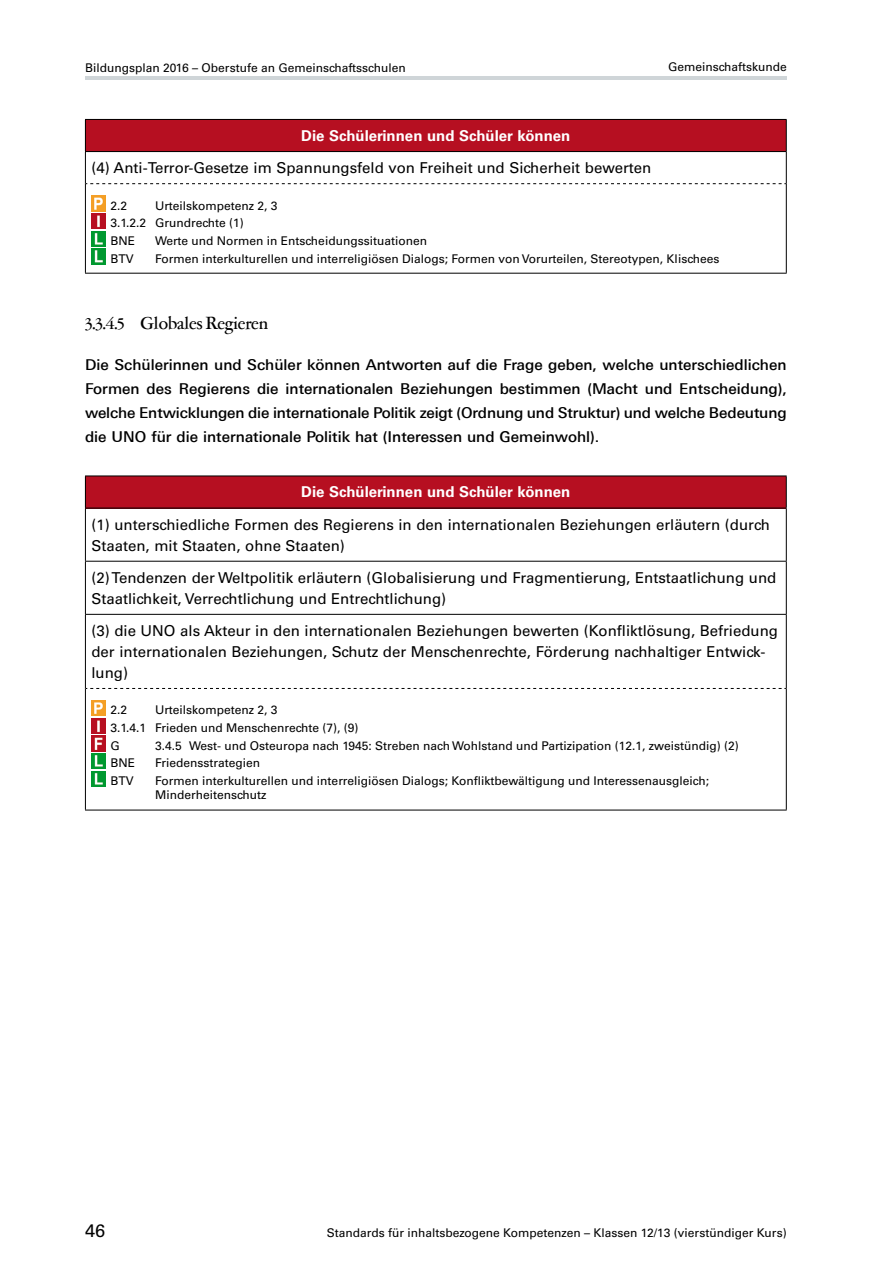
<style>
.page{position:relative;width:893px;height:1263px;background:#fff}
.page>*{position:absolute;margin:0;border:0;box-sizing:border-box;transform-origin:0 0}
.t1{font:500 19.5px "Garamont Amst SH";color:#000}
.t2{font:18px "Univers LT Std";color:#000}
.t3{font:15px/21px "Univers LT Std";color:#000}
.t4{font:500 15px/24px "Linotype Univers 530";color:#000;text-align:justify}
.t5{font:700 15px "Univers LT Std";color:#fff}
.t6{font:12px/17.5px "Univers LT Std";color:#000}
</style>
<div class="page">
<hr style="left:85px;top:77px;width:702px;height:3px;background:#cfd5d8">
<div style="left:85px;top:119px;width:701px;height:33px;background:#b60f21"></div>
<hr style="left:85px;top:119px;width:702px;height:1px;background:#000">
<hr style="left:85px;top:120px;width:1px;height:31px;background:#000">
<hr style="left:786px;top:120px;width:1px;height:31px;background:#000">
<hr style="left:85px;top:151px;width:702px;height:1px;background:#000">
<hr style="left:85px;top:152px;width:1px;height:32px;background:#000">
<hr style="left:786px;top:152px;width:1px;height:32px;background:#000">
<svg style="left:86px;top:183px;width:700px;height:1px"></svg>
<hr style="left:85px;top:184px;width:1px;height:89px;background:#000">
<hr style="left:786px;top:184px;width:1px;height:89px;background:#000">
<hr style="left:85px;top:273px;width:702px;height:1px;background:#000">
<img style="left:91px;top:196px;width:14px;height:15px">
<img style="left:91px;top:214px;width:14px;height:15px">
<img style="left:91px;top:231px;width:14px;height:15px">
<img style="left:91px;top:249px;width:14px;height:15px">
<div style="left:85px;top:476px;width:701px;height:32px;background:#b60f21"></div>
<hr style="left:85px;top:476px;width:702px;height:1px;background:#000">
<hr style="left:85px;top:476px;width:1px;height:32px;background:#000">
<hr style="left:786px;top:476px;width:1px;height:32px;background:#000">
<hr style="left:85px;top:508px;width:702px;height:1px;background:#000">
<hr style="left:85px;top:508px;width:1px;height:53px;background:#000">
<hr style="left:786px;top:508px;width:1px;height:53px;background:#000">
<hr style="left:85px;top:561px;width:702px;height:1px;background:#000">
<hr style="left:85px;top:562px;width:1px;height:52px;background:#000">
<hr style="left:786px;top:562px;width:1px;height:52px;background:#000">
<hr style="left:85px;top:614px;width:702px;height:1px;background:#000">
<hr style="left:85px;top:615px;width:1px;height:73px;background:#000">
<hr style="left:786px;top:615px;width:1px;height:73px;background:#000">
<svg style="left:86px;top:688px;width:700px;height:1px"></svg>
<hr style="left:85px;top:688px;width:1px;height:122px;background:#000">
<hr style="left:786px;top:688px;width:1px;height:122px;background:#000">
<hr style="left:85px;top:810px;width:702px;height:1px;background:#000">
<img style="left:91px;top:701px;width:14px;height:15px">
<img style="left:91px;top:718px;width:14px;height:15px">
<img style="left:91px;top:736px;width:14px;height:15px">
<img style="left:91px;top:753px;width:14px;height:16px">
<img style="left:91px;top:771px;width:14px;height:15px">
<p class="t6" style="left:85px;top:59px;width:322px">Bildungsplan 2016 – Oberstufe an Gemeinschaftsschulen</p>
<p class="t6" style="left:668px;top:58px;width:120px">Gemeinschaftskunde</p>
<p class="t5" style="left:301px;top:127px;width:271px">Die Schülerinnen und Schüler können</p>
<p class="t3" style="left:91px;top:157px;width:561px">(4) Anti-Terror-Gesetze im Spannungsfeld von Freiheit und Sicherheit bewerten</p>
<p class="t6" style="left:111px;top:197px;width:18px">2.2</p>
<p class="t6" style="left:111px;top:197px;width:169px;text-indent:45px">Urteilskompetenz 2, 3<br>3.1.2.2 Grundrechte (1)<br>BNE</p>
<p class="t6" style="left:155px;top:232px;width:273px">Werte und Normen in Entscheidungssituationen</p>
<p class="t6" style="left:111px;top:250px;width:25px">BTV</p>
<p class="t6" style="left:155px;top:250px;width:566px">Formen interkulturellen und interreligiösen Dialogs; Formen von Vorurteilen, Stereotypen, Klischees</p>
<h1 class="t1" style="left:85px;top:313px;width:185px">3.3.4.5 Globales Regieren</h1>
<p class="t4" style="left:85px;top:352px;width:703px">Die Schülerinnen und Schüler können Antworten auf die Frage geben, welche unterschiedlichen Formen des Regierens die internationalen Beziehungen bestimmen (Macht und Entscheidung), welche Entwicklungen die internationale Politik zeigt (Ordnung und Struktur) und welche Bedeutung die UNO für die internationale Politik hat (Interessen und Gemeinwohl).</p>
<p class="t5" style="left:301px;top:483px;width:271px">Die Schülerinnen und Schüler können</p>
<p class="t3" style="left:91px;top:514px;width:680px">(1) unterschiedliche Formen des Regierens in den internationalen Beziehungen erläutern (durch<br>Staaten, mit Staaten, ohne Staaten)</p>
<p class="t3" style="left:91px;top:567px;width:686px">(2) Tendenzen der Weltpolitik erläutern (Globalisierung und Fragmentierung, Entstaatlichung und<br>Staatlichkeit, Verrechtlichung und Entrechtlichung)</p>
<p class="t3" style="left:91px;top:620px;width:688px">(3) die UNO als Akteur in den internationalen Beziehungen bewerten (Konfliktlösung, Befriedung der internationalen Beziehungen, Schutz der Menschenrechte, Förderung nachhaltiger Entwick&shy;lung)</p>
<p class="t6" style="left:111px;top:701px;width:18px">2.2</p>
<p class="t6" style="left:111px;top:701px;width:249px;text-indent:45px">Urteilskompetenz 2, 3<br>3.1.4.1 Frieden und Menschenrechte (7), (9)<br>G</p>
<p class="t6" style="left:155px;top:737px;width:585px">3.4.5 West- und Osteuropa nach 1945: Streben nach Wohlstand und Partizipation (12.1, zweistündig) (2)</p>
<p class="t6" style="left:111px;top:754px;width:26px">BNE</p>
<p class="t6" style="left:155px;top:754px;width:107px">Friedensstrategien</p>
<p class="t6" style="left:111px;top:772px;width:25px">BTV</p>
<p class="t6" style="left:155px;top:774px;width:555px;line-height:14.4px">Formen interkulturellen und interreligiösen Dialogs; Konfliktbewältigung und Interessenausgleich;<br>Minderheitenschutz</p>
<h2 class="t2" style="left:85px;top:1220px;width:22px">46</h2>
<p class="t6" style="left:327px;top:1224px;width:461px">Standards für inhaltsbezogene Kompetenzen – Klassen 12/13 (vierstündiger Kurs)</p>
</div>
